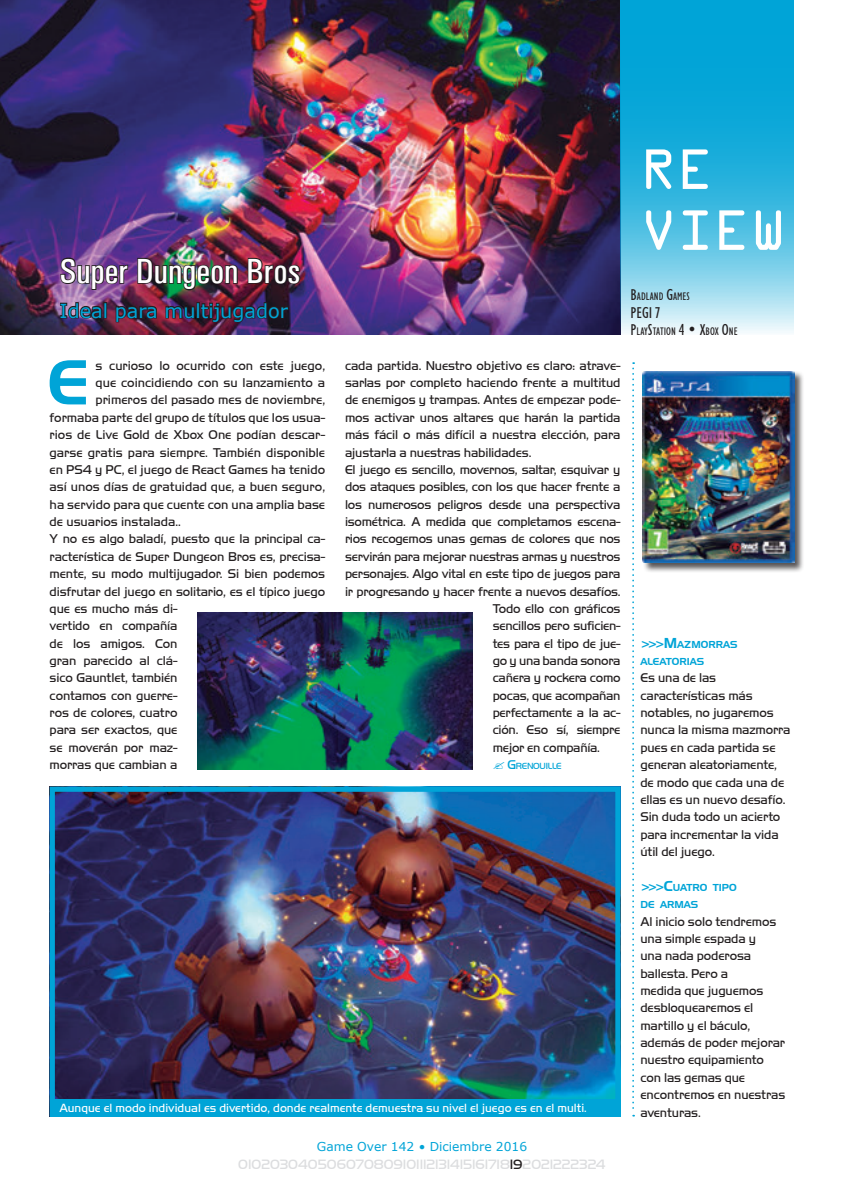
<style>
.page{position:relative;width:844px;height:1191px;background:#fff}
.page>*{position:absolute;margin:0;border:0;box-sizing:border-box;transform-origin:0 0}
.t1{font:61.43px "Handel Gothic BT";color:#00a4d7}
.t2{font:50.75px/60.9px "OCRA Std";color:#fff}
.t3{font:500 condensed 35px "Univers";color:#fff}
.t4{font:19.25px "Verdana";color:#00a4d7}
.t5{font:condensed 15.75px "Humanist 521 BT";color:#231f20}
.t6{font:14px "Handel Got D Ligh";color:#dcdddf}
.t7{font:13.12px/17.3px "Handel Got D Ligh";letter-spacing:-.01em;color:#231f20}
.t8{font:12.25px "Handel Got D Ligh";color:#fff}
.t9{font:12.25px "Verdana";color:#00a4d7}
.t10{font:condensed 11.03px "Humanist 521 BT";color:#231f20}
.t11{font:9.8px/17.3px "Handel Gothic BT";color:#00a4d7}
.t12{font:9.1px "Handel Got D Ligh";letter-spacing:-.03em;color:#00a4d7}
.s1{font-size:13.12px}
.s2{color:#231f20}
.s3{font-size:15.75px}
.s4{font-size:12.25px}
.s5{font-size:14px}
</style>
<div class="page">
<img style="left:0;top:0;width:620px;height:335px">
<img style="left:56px;top:792px;width:558px;height:307px">
<div style="left:50px;top:786px;width:570px;height:330px;border:5px solid #00a4d7"></div>
<svg style="left:59px;top:301px;width:44px;height:19px"></svg>
<div style="left:104px;top:302px;width:3px;height:16px;border:2px solid #231f20"></div>
<svg style="left:115px;top:305px;width:43px;height:18px"></svg>
<svg style="left:164px;top:301px;width:126px;height:22px;background:#3d1e32"></svg>
<svg style="left:59px;top:256px;width:70px;height:35px;background:#6a4578"></svg>
<img style="left:136px;top:257px;width:103px;height:34px">
<svg style="left:246px;top:257px;width:55px;height:28px;background:#511f2e"></svg>
<svg style="left:620px;top:0;width:174px;height:335px;background:#3db9df"></svg>
<svg style="left:632px;top:362px;width:2px;height:754px"></svg>
<div style="left:50px;top:1099px;width:570px;height:17px;background:#00a4d7"></div>
<div style="left:642px;top:371px;width:162px;height:201px;background:#231f20;opacity:.75"></div>
<img style="left:642px;top:371px;width:152px;height:191px">
<img style="left:197px;top:613px;width:275px;height:156px">
<h3 class="t3" style="left:60px;top:250px;width:242px">Super Dungeon Bros</h3>
<h3 class="t4" style="left:60px;top:297px;width:230px">Ideal para multijugador</h3>
<h1 class="t1" style="left:48px;top:345px;width:43px">E</h1>
<p class="t7" style="left:96px;top:357px;width:231px">s curioso lo ocurrido con este juego,</p>
<p class="t7" style="left:96px;top:374px;width:231px">que coincidiendo con su lanzamiento a</p>
<p class="t7" style="left:96px;top:391px;width:231px">primeros del pasado mes de noviembre,</p>
<p class="t7" style="left:50px;top:409px;width:277px">formaba parte del grupo de títulos que los usua-</p>
<p class="t7" style="left:50px;top:426px;width:277px">rios de Live Gold de Xbox One podían descar-</p>
<p class="t7" style="left:50px;top:443px;width:277px">garse gratis para siempre. También disponible</p>
<p class="t7" style="left:50px;top:461px;width:277px">en PS4 y PC, el juego de React Games ha tenido</p>
<p class="t7" style="left:50px;top:478px;width:277px">así unos días de gratuidad que, a buen seguro,</p>
<p class="t7" style="left:50px;top:496px;width:277px">ha servido para que cuente con una amplia base</p>
<p class="t7" style="left:50px;top:513px;width:133px">de usuarios instalada..</p>
<p class="t7" style="left:50px;top:530px;width:277px">Y no es algo baladí, puesto que la principal ca-</p>
<p class="t7" style="left:50px;top:548px;width:277px">racterística de Super Dungeon Bros es, precisa-</p>
<p class="t7" style="left:50px;top:565px;width:277px">mente, su modo multijugador. Si bien podemos</p>
<p class="t7" style="left:50px;top:582px;width:277px">disfrutar del juego en solitario, es el típico juego</p>
<p class="t7" style="left:50px;top:600px;width:129px">que es mucho más di-</p>
<p class="t7" style="left:50px;top:617px;width:129px">vertido en compañía</p>
<p class="t7" style="left:50px;top:634px;width:129px">de los amigos. Con</p>
<p class="t7" style="left:50px;top:652px;width:129px">gran parecido al clá-</p>
<p class="t7" style="left:50px;top:669px;width:129px">sico Gauntlet, también</p>
<p class="t7" style="left:50px;top:687px;width:129px">contamos con guerre-</p>
<p class="t7" style="left:50px;top:704px;width:129px">ros de colores, cuatro</p>
<p class="t7" style="left:50px;top:721px;width:129px">para ser exactos, que</p>
<p class="t7" style="left:50px;top:739px;width:129px">se moverán por maz-</p>
<p class="t7" style="left:50px;top:756px;width:129px">morras que cambian a</p>
<p class="t7" style="left:345px;top:357px;width:277px">cada partida. Nuestro objetivo es claro: atrave-</p>
<p class="t7" style="left:345px;top:374px;width:277px">sarlas por completo haciendo frente a multitud</p>
<p class="t7" style="left:345px;top:391px;width:277px">de enemigos y trampas. Antes de empezar pode-</p>
<p class="t7" style="left:345px;top:409px;width:277px">mos activar unos altares que harán la partida</p>
<p class="t7" style="left:345px;top:426px;width:277px">más fácil o más difícil a nuestra elección, para</p>
<p class="t7" style="left:345px;top:443px;width:188px">ajustarla a nuestras habilidades.</p>
<p class="t7" style="left:345px;top:461px;width:277px">El juego es sencillo, movernos, saltar, esquivar y</p>
<p class="t7" style="left:345px;top:478px;width:277px">dos ataques posibles, con los que hacer frente a</p>
<p class="t7" style="left:345px;top:496px;width:277px">los numerosos peligros desde una perspectiva</p>
<p class="t7" style="left:345px;top:513px;width:277px">isométrica. A medida que completamos escena-</p>
<p class="t7" style="left:345px;top:530px;width:277px">rios recogemos unas gemas de colores que nos</p>
<p class="t7" style="left:345px;top:548px;width:277px">servirán para mejorar nuestras armas y nuestros</p>
<p class="t7" style="left:345px;top:565px;width:277px">personajes. Algo vital en este tipo de juegos para</p>
<p class="t7" style="left:345px;top:582px;width:277px">ir progresando y hacer frente a nuevos desafíos.</p>
<p class="t7" style="left:492px;top:600px;width:129px">Todo ello con gráficos</p>
<p class="t7" style="left:492px;top:617px;width:129px">sencillos pero suficien-</p>
<p class="t7" style="left:492px;top:634px;width:129px">tes para el tipo de jue-</p>
<p class="t7" style="left:492px;top:652px;width:129px">go y una banda sonora</p>
<p class="t7" style="left:492px;top:669px;width:129px">cañera y rockera como</p>
<p class="t7" style="left:492px;top:687px;width:129px">pocas, que acompañan</p>
<p class="t7" style="left:492px;top:704px;width:129px">perfectamente a la ac-</p>
<p class="t7" style="left:492px;top:721px;width:129px">ción. Eso sí, siempre</p>
<p class="t7" style="left:492px;top:739px;width:109px">mejor en compañía.</p>
<p class="t12" style="left:507px;top:761px;width:56px"><span class="s1">G</span>RENOUILLE</p>
<p class="t8" style="left:60px;top:1101px;width:528px">Aunque el modo individual es divertido, donde realmente demuestra su nivel el juego es en el multi.</p>
<p class="t9" style="left:317px;top:1138px;width:212px">Game Over 142 • Diciembre 2016</p>
<p class="t6" style="left:238px;top:1156px;width:369px">010203040506070809101112131415161718<span class="s2">19</span>2021222324</p>
<h2 class="t2" style="left:640px;top:144px;width:148px">RE<br>VIEW</h2>
<p class="t10" style="left:630px;top:290px;width:61px"><span class="s3">B</span>ADLAND <span class="s3">G</span>AMES</p>
<p class="t5" style="left:630px;top:303px;width:32px">PEGI 7</p>
<p class="t10" style="left:630px;top:325px;width:109px"><span class="s3">P</span>LAY<span class="s3">S</span>TATION <span class="s3">4 • X</span>BOX <span class="s3">O</span>NE</p>
<p class="t11" style="left:640px;top:635px;width:99px"><span class="s4">&gt;&gt;&gt;</span><span class="s5">M</span>AZMORRAS<br>ALEATORIAS</p>
<p class="t7" style="left:640px;top:669px;width:151px">Es una de las características más notables, no jugaremos nunca la misma mazmorra pues en cada partida se generan aleatoriamente, de modo que cada una de ellas es un nuevo desafío.<br>Sin duda todo un acierto para incrementar la vida útil del juego.</p>
<p class="t11" style="left:640px;top:878px;width:98px"><span class="s4">&gt;&gt;&gt;</span><span class="s5">C</span>UATRO TIPO<br>DE ARMAS</p>
<p class="t7" style="left:640px;top:912px;width:146px">Al inicio solo tendremos una simple espada y<br>una nada poderosa ballesta. Pero a<br>medida que juguemos desbloquearemos el martillo y el báculo, además de poder mejorar nuestro equipamiento con las gemas que encontremos en nuestras aventuras.</p>
</div>
